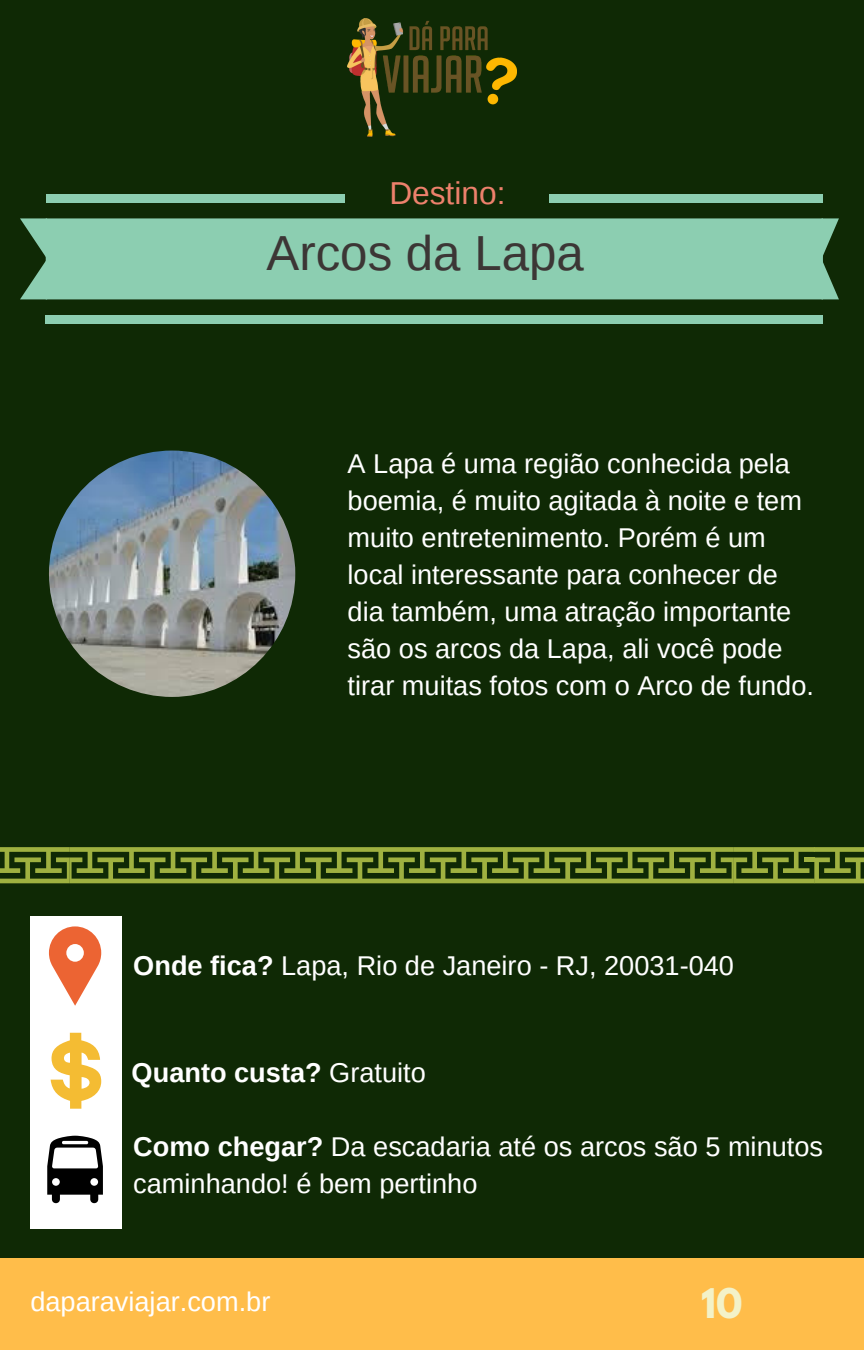
<style>
.page{position:relative;width:864px;height:1350px;background:#0f2905}
.page>*{position:absolute;margin:0;border:0;box-sizing:border-box;transform-origin:0 0}
.t1{font:49.27px "Liberation Sans";color:#3c3635}
.t2{font:700 36.23px "League Spartan";color:#f3f2c8}
.t3{font:31.72px "Liberation Sans";color:#ed816c}
.t4{font:27.22px/37.1px "Arimo";color:#fff}
.t5{font:700 27.22px "Arimo";color:#fff}
.s1{font-weight:700}
.s2{font-weight:400}
</style>
<div class="page">
<img style="left:348px;top:19px;width:168px;height:118px">
<svg style="left:823px;top:218px;width:16px;height:81px"></svg>
<svg style="left:20px;top:218px;width:26px;height:81px"></svg>
<div style="left:46px;top:218px;width:777px;height:81px;background:#8cceb1"></div>
<div style="left:46px;top:194px;width:299px;height:9px;background:#8cceb1"></div>
<div style="left:549px;top:194px;width:274px;height:9px;background:#8cceb1"></div>
<div style="left:46px;top:315px;width:777px;height:8px;background:#8cceb1"></div>
<div style="left:30px;top:916px;width:91px;height:313px;background:#fff"></div>
<svg style="left:47px;top:1136px;width:56px;height:67px"></svg>
<svg style="left:49px;top:926px;width:52px;height:80px"></svg>
<svg style="left:51px;top:1033px;width:50px;height:76px"></svg>
<svg style="left:0;top:847px;width:864px;height:36px"></svg>
<img style="left:49px;top:451px;width:246px;height:246px;border-radius:50%">
<div style="left:0;top:1259px;width:864px;height:91px;background:#ffbd4a"></div>
<p class="t3" style="left:389px;top:175px;width:118px">Destino:</p>
<h1 class="t1" style="left:267px;top:225px;width:319px">Arcos da Lapa</h1>
<p class="t4" style="left:348px;top:444px;width:468px">A Lapa é uma região conhecida pela boemia, é muito agitada à noite e tem muito entretenimento. Porém é um local interessante para conhecer de dia também, uma atração importante são os arcos da Lapa, ali você pode tirar muitas fotos com o Arco de fundo.</p>
<p class="t4" style="left:133px;top:947px;width:602px"><span class="s1">Onde fica?</span> Lapa, Rio de Janeiro - RJ, 20031-040</p>
<p class="t5" style="left:132px;top:1057px;width:296px">Quanto custa? <span class="s2">Gratuito</span></p>
<p class="t4" style="left:133px;top:1128px;width:691px"><span class="s1">Como chegar?</span> Da escadaria até os arcos são 5 minutos caminhando! é bem pertinho</p>
<p class="t4" style="left:30px;top:1283px;width:242px">daparaviajar.com.br</p>
<h2 class="t2" style="left:701px;top:1286px;width:43px">10</h2>
</div>
